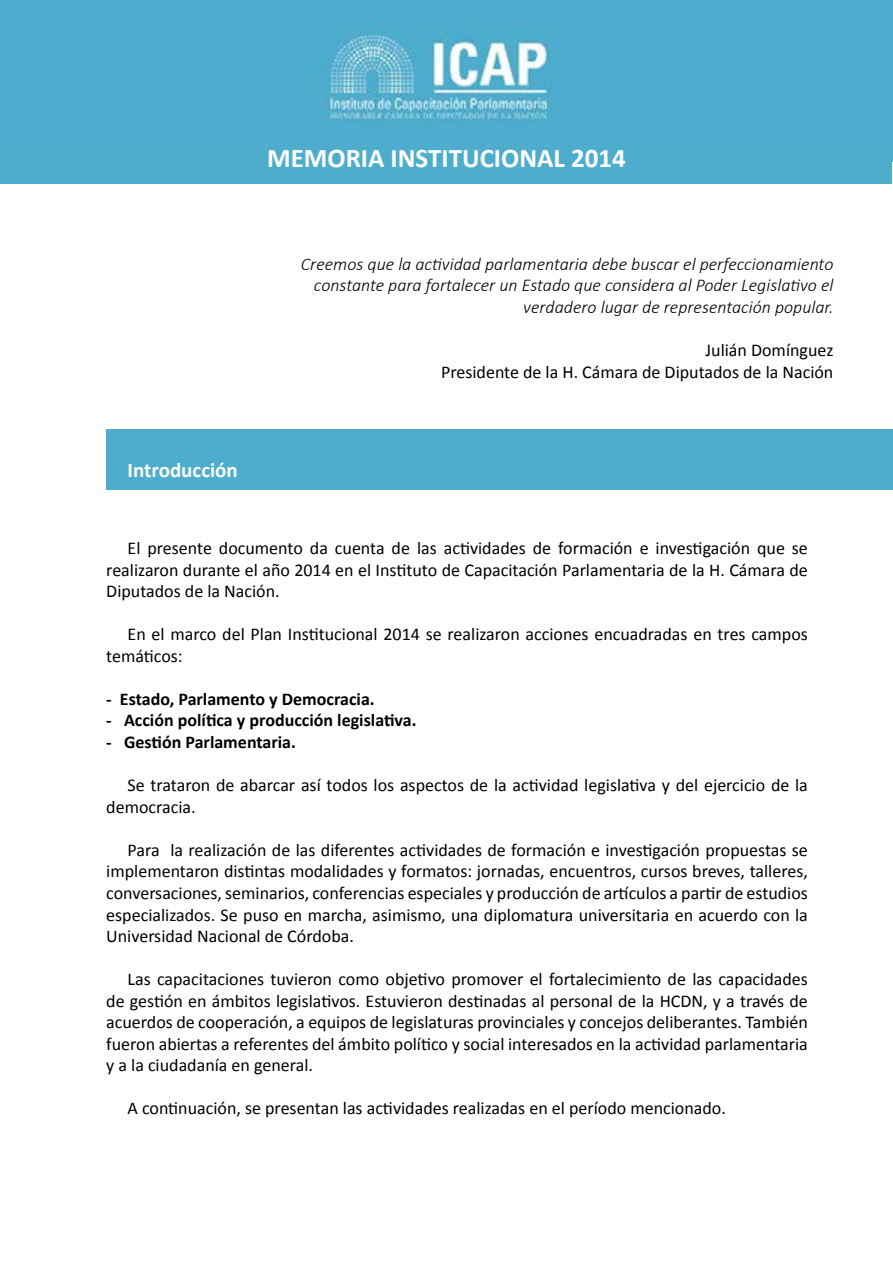
<style>
.page{position:relative;width:893px;height:1263px;background:#fff}
.page>*{position:absolute;margin:0;border:0;box-sizing:border-box;transform-origin:0 0}
.t1{font:700 27px "Calibri";color:#fff}
.t2{font:700 21px "Calibri";color:#fff}
.t3{font:18px/21.6px "Calibri";color:#000;text-align:justify}
.t4{font:italic 300 18px/21.6px "Calibri";color:#000;text-align:right}
.t5{font:700 18px "Calibri";color:#000}
</style>
<div class="page">
<img style="left:0;top:0;width:893px;height:162px">
<div style="left:1px;top:146px;width:891px;height:38px;background:#4eadcd"></div>
<div style="left:106px;top:429px;width:787px;height:61px;background:#4eadcd"></div>
<h1 class="t1" style="left:267px;top:140px;width:360px">MEMORIA INSTITUCIONAL 2014</h1>
<p class="t2" style="left:128px;top:457px;width:112px">Introducción</p>
<p class="t4" style="left:301px;top:253px;width:534px">Creemos que la actividad parlamentaria debe buscar el perfeccionamiento constante para fortalecer un Estado que considera al Poder Legislativo el verdadero lugar de representación popular.</p>
<p class="t3" style="left:441px;top:339px;width:394px;text-align:right">Julián Domínguez<br>Presidente de la H. Cámara de Diputados de la Nación</p>
<p class="t3" style="left:106px;top:537px;width:703px;text-indent:21px">El presente documento da cuenta de las actividades de formación e investigación que se realizaron durante el año 2014 en el Instituto de Capacitación Parlamentaria de la H. Cámara de Diputados de la Nación.</p>
<p class="t3" style="left:106px;top:624px;width:703px;text-indent:21px">En el marco del Plan Institucional 2014 se realizaron acciones encuadradas en tres campos temáticos:</p>
<p class="t5" style="left:106px;top:687px;width:270px">- Estado, Parlamento y Democracia.</p>
<p class="t5" style="left:106px;top:709px;width:312px">- Acción política y producción legislativa.</p>
<p class="t5" style="left:106px;top:730px;width:191px">- Gestión Parlamentaria.</p>
<p class="t3" style="left:106px;top:774px;width:703px;text-indent:21px">Se trataron de abarcar así todos los aspectos de la actividad legislativa y del ejercicio de la democracia.</p>
<p class="t3" style="left:106px;top:839px;width:703px;text-indent:21px">Para la realización de las diferentes actividades de formación e investigación propuestas se implementaron distintas modalidades y formatos: jornadas, encuentros, cursos breves, talleres, conversaciones, seminarios, conferencias especiales y producción de artículos a partir de estudios especializados. Se puso en marcha, asimismo, una diplomatura universitaria en acuerdo con la Universidad Nacional de Córdoba.</p>
<p class="t3" style="left:106px;top:968px;width:703px;text-indent:21px">Las capacitaciones tuvieron como objetivo promover el fortalecimiento de las capacidades de gestión en ámbitos legislativos. Estuvieron destinadas al personal de la HCDN, y a través de acuerdos de cooperación, a equipos de legislaturas provinciales y concejos deliberantes. También fueron abiertas a referentes del ámbito político y social interesados en la actividad parlamentaria y a la ciudadanía en general.</p>
<p class="t3" style="left:128px;top:1097px;width:600px">A continuación, se presentan las actividades realizadas en el período mencionado.</p>
</div>
